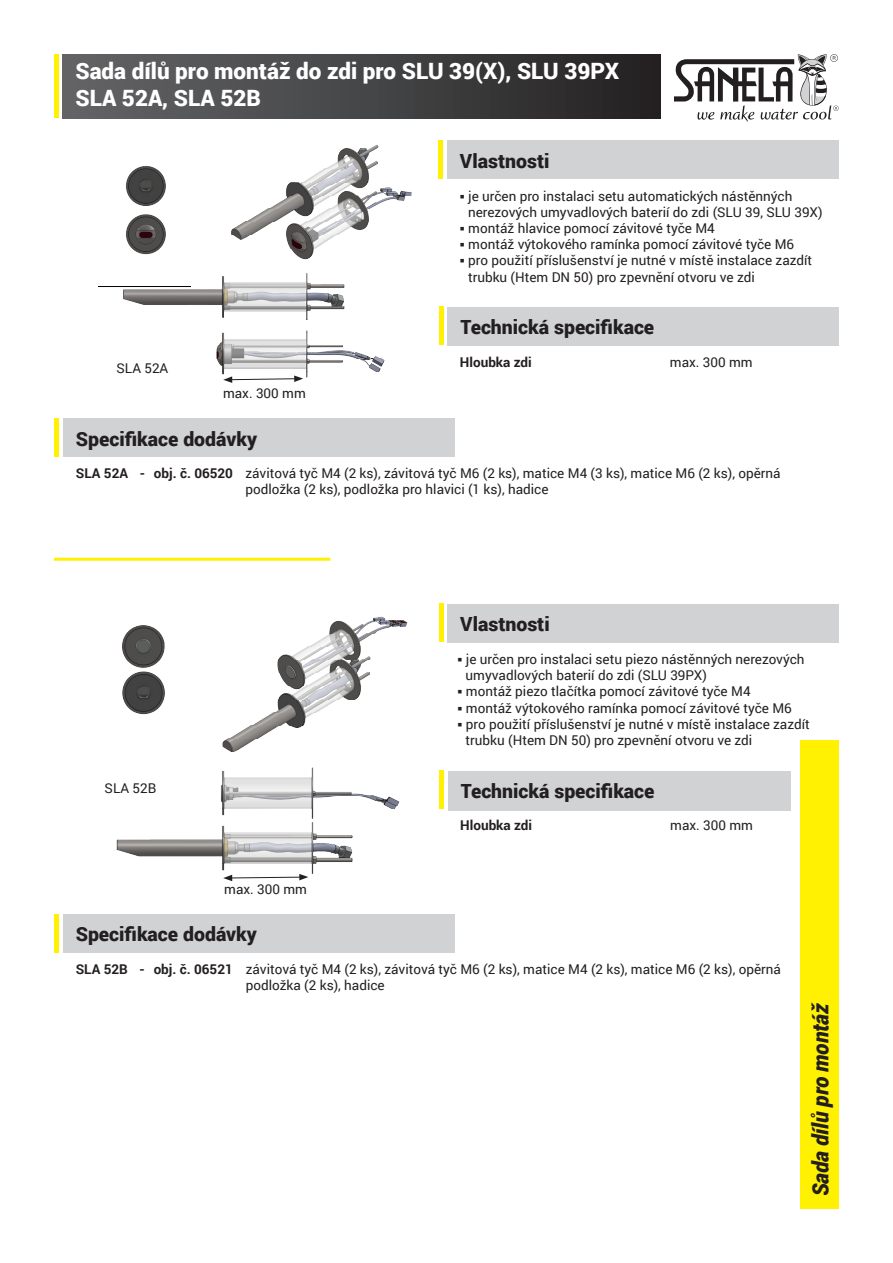
<style>
.page{position:relative;width:893px;height:1263px;background:#fff}
.page>*{position:absolute;margin:0;border:0;box-sizing:border-box;transform-origin:0 0}
.t1{font:900 22.5px/26.2px "Roboto";color:#fff}
.t2{font:italic 900 22.5px "Roboto";letter-spacing:-.005em;color:#231f20;scale:.95 1}
.t3{font:900 19.5px "Roboto";color:#231f20}
.t4{font:13.5px/16.2px "Roboto";color:#231f20}
.t5{font:700 13.5px "Roboto";color:#231f20}
.s1{font-weight:700}
</style>
<div class="page">
<hr style="left:54px;top:558px;width:276px;height:3px;background:#fff101">
<div style="left:63px;top:54px;width:598px;height:64px;background:linear-gradient(to right,#656669,#242223)"></div>
<svg style="left:674px;top:54px;width:165px;height:68px"></svg>
<hr style="left:54px;top:54px;width:4px;height:64px;background:#fff101">
<div style="left:800px;top:740px;width:39px;height:469px;background:#fff101"></div>
<img style="left:231px;top:145px;width:181px;height:111px">
<hr style="left:218px;top:136px;width:1px;height:139px;background:#000">
<hr style="left:431px;top:136px;width:1px;height:139px;background:#000">
<hr style="left:218px;top:136px;width:208px;height:1px;background:#000">
<div style="left:447px;top:141px;width:391px;height:38px;background:#d1d2d4"></div>
<hr style="left:439px;top:140px;width:4px;height:38px;background:#fff101">
<img style="left:126px;top:166px;width:40px;height:89px">
<hr style="left:98px;top:286px;width:93px;height:1px;background:#000">
<hr style="left:98px;top:145px;width:1px;height:141px;background:#000">
<hr style="left:228px;top:145px;width:1px;height:141px;background:#000">
<hr style="left:98px;top:145px;width:93px;height:1px;background:#000">
<img style="left:322px;top:246px;width:82px;height:10px">
<img style="left:123px;top:256px;width:262px;height:122px">
<hr style="left:106px;top:416px;width:298px;height:1px;background:#000">
<hr style="left:106px;top:245px;width:1px;height:148px;background:#000">
<hr style="left:567px;top:245px;width:1px;height:148px;background:#000">
<hr style="left:106px;top:245px;width:298px;height:1px;background:#000">
<div style="left:63px;top:419px;width:391px;height:38px;background:#d1d2d4"></div>
<hr style="left:55px;top:419px;width:4px;height:38px;background:#fff101">
<div style="left:448px;top:307px;width:391px;height:39px;background:#d1d2d4"></div>
<div style="left:439px;top:306px;width:5px;height:39px;background:#fff101"></div>
<div style="left:447px;top:604px;width:392px;height:38px;background:#d1d2d4"></div>
<hr style="left:439px;top:603px;width:4px;height:39px;background:#fff101">
<div style="left:448px;top:771px;width:343px;height:39px;background:#d1d2d4"></div>
<hr style="left:440px;top:770px;width:4px;height:38px;background:#fff101">
<img style="left:122px;top:625px;width:43px;height:90px">
<hr style="left:84px;top:757px;width:104px;height:1px;background:#000">
<hr style="left:84px;top:617px;width:1px;height:137px;background:#000">
<hr style="left:84px;top:617px;width:104px;height:1px;background:#000">
<img style="left:222px;top:616px;width:186px;height:136px">
<img style="left:161px;top:757px;width:27px;height:1px">
<hr style="left:160px;top:907px;width:248px;height:1px;background:#000">
<hr style="left:160px;top:613px;width:1px;height:155px;background:#000">
<hr style="left:433px;top:613px;width:1px;height:155px;background:#000">
<hr style="left:160px;top:613px;width:248px;height:1px;background:#000">
<img style="left:116px;top:761px;width:284px;height:113px">
<hr style="left:111px;top:760px;width:1px;height:126px;background:#000">
<hr style="left:592px;top:760px;width:1px;height:126px;background:#000">
<hr style="left:111px;top:760px;width:306px;height:1px;background:#000">
<div style="left:63px;top:914px;width:391px;height:38px;background:#d1d2d4"></div>
<div style="left:54px;top:914px;width:5px;height:38px;background:#fff101"></div>
<svg style="left:223px;top:375px;width:80px;height:8px"></svg>
<svg style="left:223px;top:874px;width:85px;height:7px"></svg>
<h1 class="t1" style="left:75px;top:57px;width:545px">Sada dílů pro montáž do zdi pro SLU 39(X), SLU 39PX<br>SLA 52A, SLA 52B</h1>
<p class="t4" style="left:117px;top:360px;width:53px">SLA 52A</p>
<p class="t4" style="left:223px;top:385px;width:84px">max. 300 mm</p>
<h2 class="t3" style="left:460px;top:147px;width:91px">Vlastnosti</h2>
<p class="t4" style="left:468px;top:187px;width:356px;text-indent:-8px">○ je určen pro instalaci setu automatických nástěnných nerezových umyvadlových baterií do zdi (SLU 39, SLU 39X)</p>
<p class="t4" style="left:460px;top:220px;width:256px">○ montáž hlavice pomocí závitové tyče M4</p>
<p class="t4" style="left:460px;top:236px;width:336px">○ montáž výtokového ramínka pomocí závitové tyče M6</p>
<p class="t4" style="left:468px;top:252px;width:346px;text-indent:-8px">○ pro použití příslušenství je nutné v místě instalace zazdít trubku (Htem DN 50) pro zpevnění otvoru ve zdi</p>
<h2 class="t3" style="left:461px;top:313px;width:195px">Technická specifikace</h2>
<p class="t5" style="left:460px;top:353px;width:73px">Hloubka zdi</p>
<p class="t4" style="left:670px;top:354px;width:84px">max. 300 mm</p>
<h2 class="t3" style="left:76px;top:425px;width:183px">Specifikace dodávky</h2>
<p class="t4" style="left:245px;top:464px;width:537px;text-indent:-170px"><span class="s1">SLA 52A - obj. č. 06520</span> závitová tyč M4 (2 ks), závitová tyč M6 (2 ks), matice M4 (3 ks), matice M6 (2 ks), opěrná podložka (2 ks), podložka pro hlavici (1 ks), hadice</p>
<p class="t4" style="left:105px;top:780px;width:53px">SLA 52B</p>
<p class="t4" style="left:224px;top:881px;width:84px">max. 300 mm</p>
<h2 class="t3" style="left:460px;top:610px;width:91px">Vlastnosti</h2>
<p class="t4" style="left:466px;top:651px;width:340px;text-indent:-8px">○ je určen pro instalaci setu piezo nástěnných nerezových umyvadlových baterií do zdi (SLU 39PX)</p>
<p class="t4" style="left:458px;top:683px;width:295px">○ montáž piezo tlačítka pomocí závitové tyče M4</p>
<p class="t4" style="left:458px;top:699px;width:336px">○ montáž výtokového ramínka pomocí závitové tyče M6</p>
<p class="t4" style="left:466px;top:715px;width:346px;text-indent:-8px">○ pro použití příslušenství je nutné v místě instalace zazdít trubku (Htem DN 50) pro zpevnění otvoru ve zdi</p>
<h2 class="t3" style="left:461px;top:777px;width:195px">Technická specifikace</h2>
<p class="t5" style="left:460px;top:816px;width:73px">Hloubka zdi</p>
<p class="t4" style="left:670px;top:817px;width:84px">max. 300 mm</p>
<h2 class="t3" style="left:76px;top:920px;width:183px">Specifikace dodávky</h2>
<p class="t4" style="left:246px;top:961px;width:537px;text-indent:-170px"><span class="s1">SLA 52B - obj. č. 06521</span> závitová tyč M4 (2 ks), závitová tyč M6 (2 ks), matice M4 (2 ks), matice M6 (2 ks), opěrná podložka (2 ks), hadice</p>
<h1 class="t2" style="left:804px;top:1196px;width:206px;rotate:-90deg">Sada dílů pro montáž</h1>
</div>
